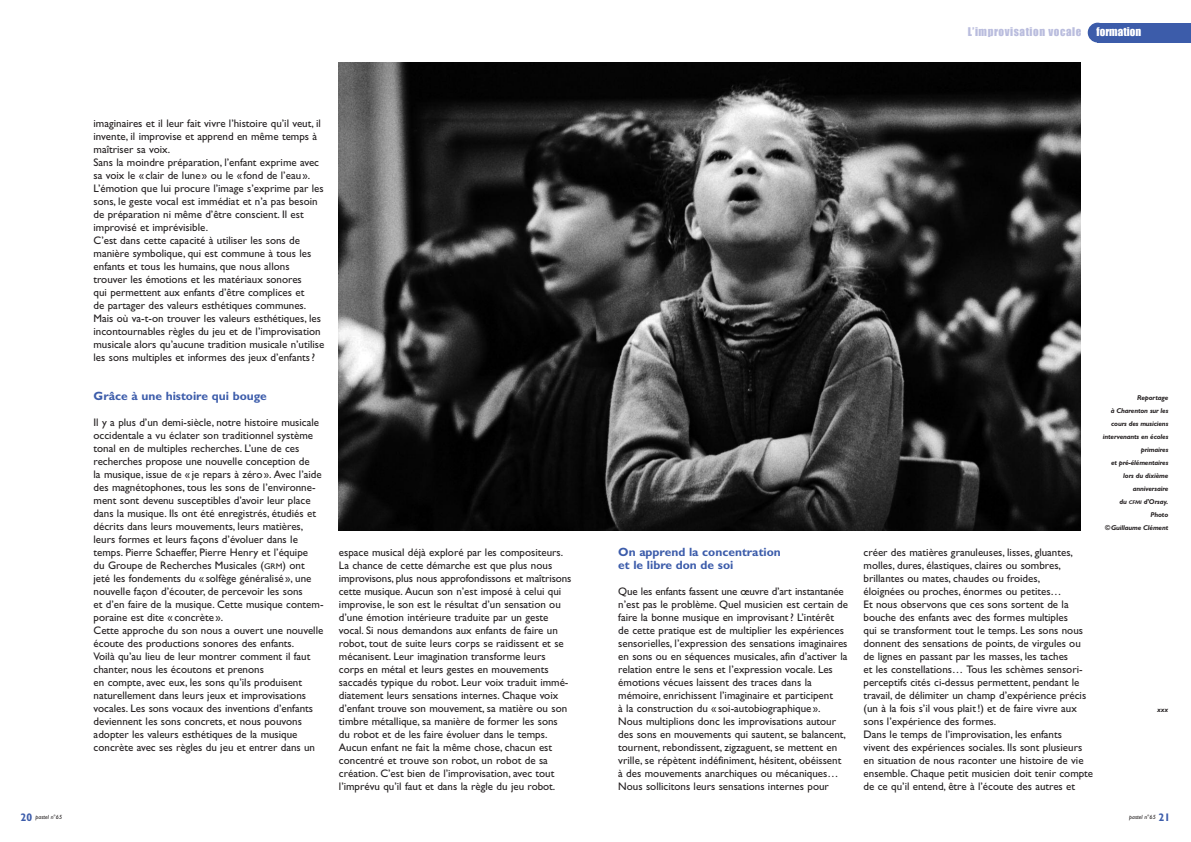
<style>
.page{position:relative;width:1191px;height:842px;background:#fff}
.page>*{position:absolute;margin:0;border:0;box-sizing:border-box;transform-origin:0 0}
.t1{font:700 12px/13px "Gill Sans";color:#3c5caa}
.t2{font:11px/13px "Gill Sans";color:#231f20}
.t3{font:11px "Impact";letter-spacing:.055em;color:#babdde}
.t4{font:11px "Impact";color:#fff}
.t5{font:italic 700 7px/13px "Gill Sans";letter-spacing:-.02em;color:#231f20;text-align:right}
.t6{font:italic 6px "Gill Sans";color:#231f20}
.s1{font-weight:700;font-style:normal;font-stretch:condensed;font-size:11px;color:#3c5caa}
.s2{font-size:8.2px}
.s3{font-size:5.2px}
</style>
<div class="page">
<div style="left:1097px;top:23px;width:94px;height:20px;background:#3c5caa"></div>
<div style="left:1087px;top:23px;width:20px;height:20px;background:#3c5caa;border-radius:50%"></div>
<img style="left:339px;top:63px;width:741px;height:467px">
<p class="t6" style="left:21px;top:815px;width:43px"><span class="s1">20</span> pastel n°65</p>
<p class="t2" style="left:94px;top:118px;width:232px">imaginaires et il leur fait vivre l’histoire qu’il veut, il invente, il improvise et apprend en même temps à maîtriser sa voix.<br>Sans la moindre préparation, l’enfant exprime avec sa voix le « clair de lune » ou le « fond de l’eau ».<br>L’émotion que lui procure l’image s’exprime par les sons, le geste vocal est immédiat et n’a pas besoin de préparation ni même d’être conscient. Il est improvisé et imprévisible.<br>C’est dans cette capacité à utiliser les sons de manière symbolique, qui est commune à tous les enfants et tous les humains, que nous allons trouver les émotions et les matériaux sonores<br>qui permettent aux enfants d’être complices et<br>de partager des valeurs esthétiques communes.<br>Mais où va-t-on trouver les valeurs esthétiques, les incontournables règles du jeu et de l’improvisation musicale alors qu’aucune tradition musicale n’utilise les sons multiples et informes des jeux d’enfants?</p>
<p class="t1" style="left:94px;top:391px;width:175px">Grâce à une histoire qui bouge</p>
<p class="t2" style="left:94px;top:417px;width:231px">Il y a plus d’un demi-siècle, notre histoire musicale occidentale a vu éclater son traditionnel système tonal en de multiples recherches. L’une de ces recherches propose une nouvelle conception de<br>la musique, issue de « je repars à zéro». Avec l’aide des magnétophones, tous les sons de l’environne&shy;ment sont devenu susceptibles d’avoir leur place dans la musique. Ils ont été enregistrés, étudiés et décrits dans leurs mouvements, leurs matières, leurs formes et leurs façons d’évoluer dans le temps. Pierre Schaeffer, Pierre Henry et l’équipe<br>du Groupe de Recherches Musicales (<span class="s2">GRM</span>) ont jeté les fondements du « solfège généralisé », une nouvelle façon d’écouter, de percevoir les sons<br>et d’en faire de la musique. Cette musique contem&shy;poraine est dite « concrète ».<br>Cette approche du son nous a ouvert une nouvelle écoute des productions sonores des enfants.<br>Voilà qu’au lieu de leur montrer comment il faut chanter, nous les écoutons et prenons<br>en compte, avec eux, les sons qu’ils produisent naturellement dans leurs jeux et improvisations vocales. Les sons vocaux des inventions d’enfants deviennent les sons concrets, et nous pouvons adopter les valeurs esthétiques de la musique concrète avec ses règles du jeu et entrer dans un</p>
<p class="t2" style="left:339px;top:547px;width:234px">espace musical déjà exploré par les compositeurs.<br>La chance de cette démarche est que plus nous improvisons, plus nous approfondissons et maîtrisons cette musique. Aucun son n’est imposé à celui qui improvise, le son est le résultat d’un sensation ou d’une émotion intérieure traduite par un geste vocal. Si nous demandons aux enfants de faire un robot, tout de suite leurs corps se raidissent et se mécanisent. Leur imagination transforme leurs corps en métal et leurs gestes en mouvements saccadés typique du robot. Leur voix traduit immé&shy;diatement leurs sensations internes. Chaque voix d’enfant trouve son mouvement, sa matière ou son timbre métallique, sa manière de former les sons du robot et de les faire évoluer dans le temps.<br>Aucun enfant ne fait la même chose, chacun est concentré et trouve son robot, un robot de sa création. C’est bien de l’improvisation, avec tout l’imprévu qu’il faut et dans la règle du jeu robot.</p>
<p class="t3" style="left:967px;top:25px;width:115px">L’improvisation vocale</p>
<p class="t4" style="left:1096px;top:25px;width:46px">formation</p>
<p class="t1" style="left:618px;top:547px;width:164px">On apprend la concentration et le libre don de soi</p>
<p class="t2" style="left:618px;top:586px;width:231px">Que les enfants fassent une œuvre d’art instantanée n’est pas le problème. Quel musicien est certain de faire la bonne musique en improvisant? L’intérêt<br>de cette pratique est de multiplier les expériences sensorielles, l’expression des sensations imaginaires en sons ou en séquences musicales, afin d’activer la relation entre le sens et l’expression vocale. Les émotions vécues laissent des traces dans la mémoire, enrichissent l’imaginaire et participent<br>à la construction du « soi-autobiographique ».<br>Nous multiplions donc les improvisations autour des sons en mouvements qui sautent, se balancent, tournent, rebondissent, zigzaguent, se mettent en vrille, se répètent indéfiniment, hésitent, obéissent à des mouvements anarchiques ou mécaniques… Nous sollicitons leurs sensations internes pour</p>
<p class="t2" style="left:863px;top:547px;width:231px">créer des matières granuleuses, lisses, gluantes, molles, dures, élastiques, claires ou sombres, brillantes ou mates, chaudes ou froides,<br>éloignées ou proches, énormes ou petites…<br>Et nous observons que ces sons sortent de la bouche des enfants avec des formes multiples<br>qui se transforment tout le temps. Les sons nous donnent des sensations de points, de virgules ou de lignes en passant par les masses, les taches<br>et les constellations… Tous les schèmes sensori&shy;perceptifs cités ci-dessus permettent, pendant le travail, de délimiter un champ d’expérience précis (un à la fois s’il vous plait!) et de faire vivre aux sons l’expérience des formes.<br>Dans le temps de l’improvisation, les enfants<br>vivent des expériences sociales. Ils sont plusieurs en situation de nous raconter une histoire de vie ensemble. Chaque petit musicien doit tenir compte de ce qu’il entend, être à l’écoute des autres et</p>
<p class="t5" style="left:1102px;top:392px;width:67px">Reportage<br>à Charenton sur les cours des musiciens intervenants en écoles primaires<br>et pré-élémentaires lors du dixième anniversaire<br>du <span class="s3">CFMI</span> d'Orsay.<br>Photo<br>©Guillaume Clément</p>
<p class="t5" style="left:1157px;top:704px;width:13px">xxx</p>
<p class="t6" style="left:1129px;top:815px;width:42px">pastel n°65 <span class="s1">21</span></p>
</div>
